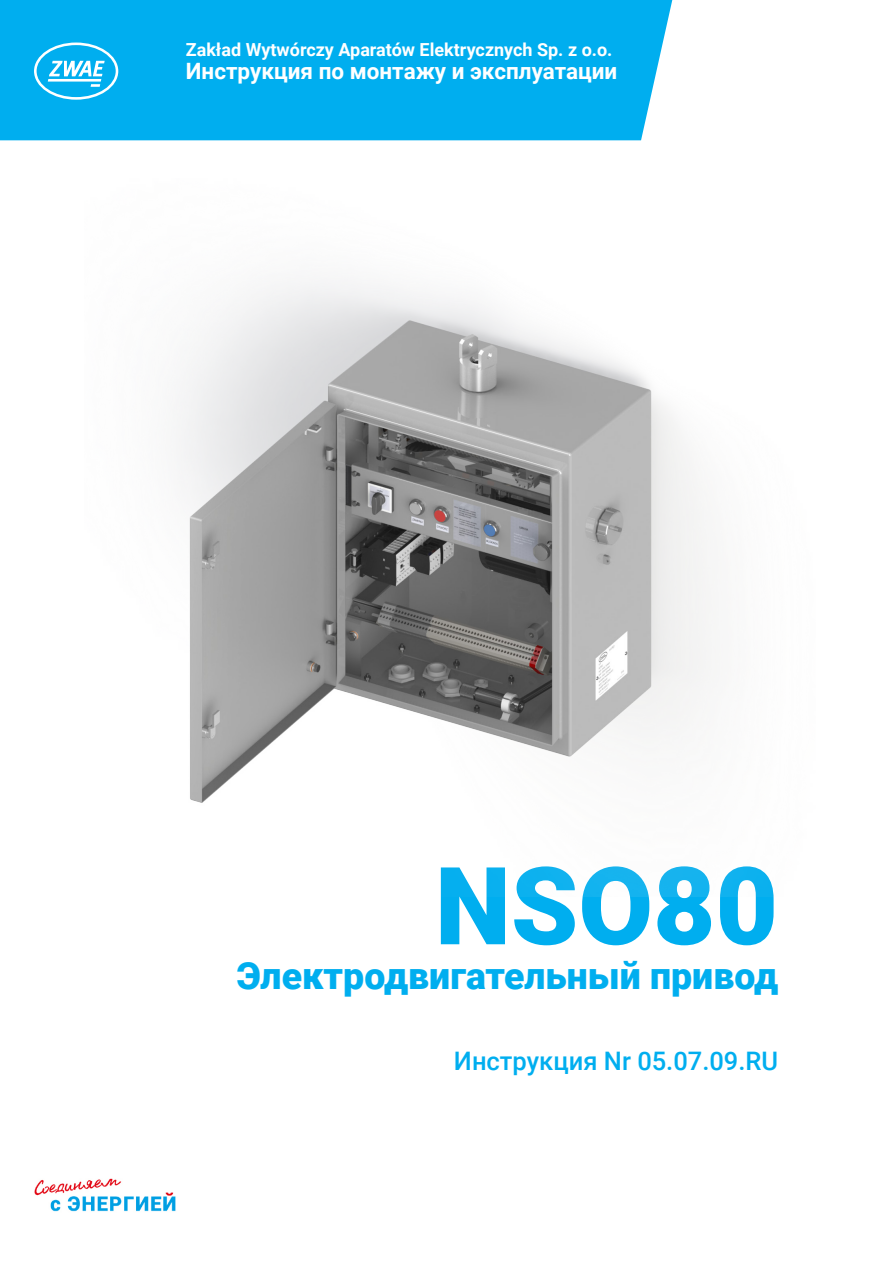
<style>
.page{position:relative;width:893px;height:1263px;background:#fff}
.page>*{position:absolute;margin:0;border:0;box-sizing:border-box;transform-origin:0 0}
.t1{font:900 108px "Roboto";color:#00aeef}
.t2{font:900 37.5px "Roboto";color:#00aeef}
.t3{font:500 25.5px "Roboto";color:#00aeef}
.t4{font:700 22.5px "Roboto";color:#fff}
.t5{font:700 18px "Roboto";color:#fff}
</style>
<div class="page">
<div style="left:0;top:0;width:672px;height:140px;background:#00aeef"></div>
<svg style="left:34px;top:43px;width:84px;height:57px"></svg>
<img style="left:177px;top:282px;width:533px;height:521px">
<img style="left:34px;top:1178px;width:142px;height:34px">
<p class="t5" style="left:186px;top:37px;width:428px">Zakład Wytwórczy Aparatów Elektrycznych Sp. z o.o.</p>
<p class="t4" style="left:186px;top:56px;width:433px">Инструкция по монтажу и эксплуатации</p>
<p class="t1" style="left:435px;top:830px;width:345px">NSO80</p>
<p class="t2" style="left:237px;top:950px;width:542px">Электродвигательный привод</p>
<p class="t3" style="left:454px;top:1042px;width:326px">Инструкция Nr 05.07.09.RU</p>
</div>
